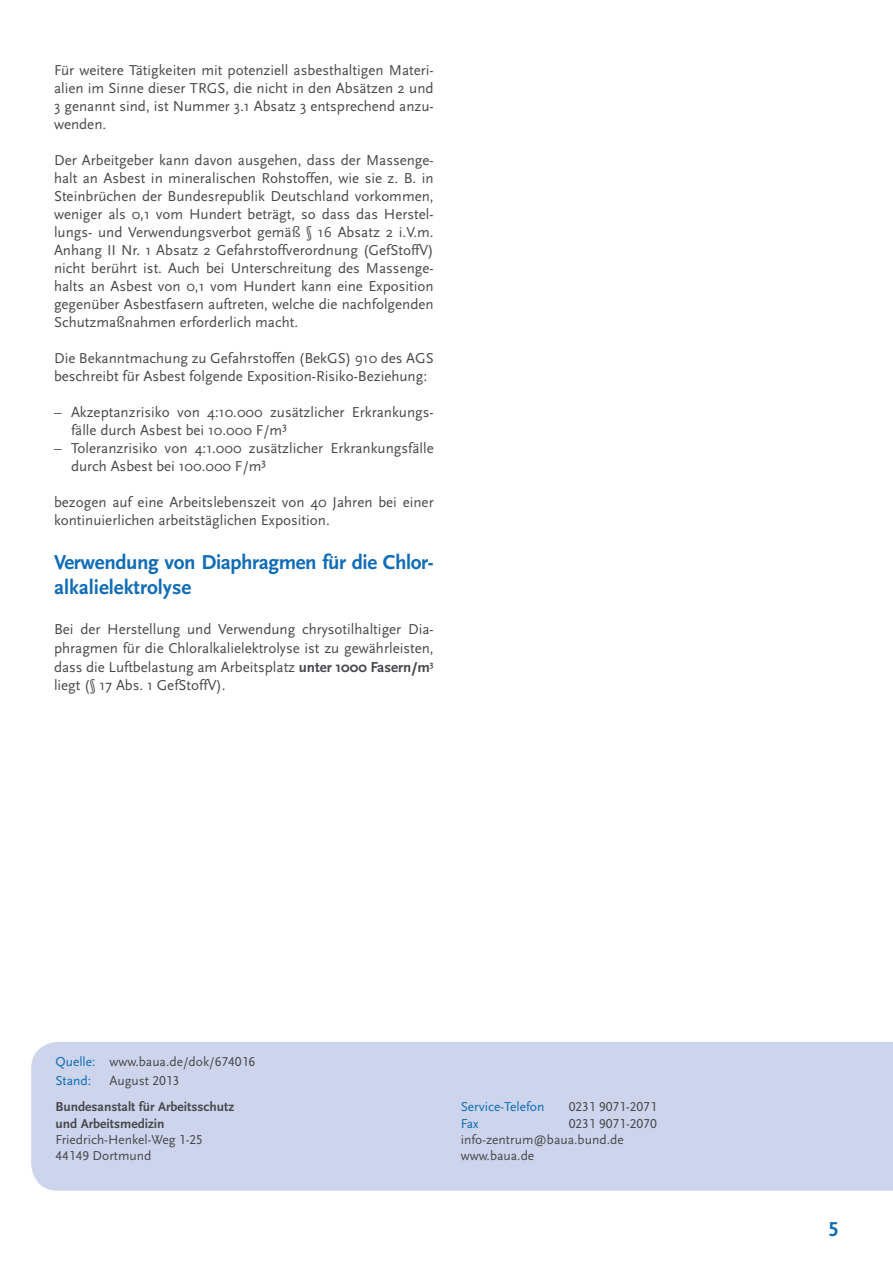
<style>
.page{position:relative;width:893px;height:1263px;background:#fff}
.page>*{position:absolute;margin:0;border:0;box-sizing:border-box;transform-origin:0 0}
.Fließt10p{font:700 21px/25.2px "Scala Sans Pro";letter-spacing:-.02em;color:#0f6cb6}
.Fließt10p-2{font:15px/18px "Scala Sans Pro";color:#47494c}
.Tabellentext{font:13.5px "Scala Sans Pro";color:#47494c}
.Große_Überschr18p{font:700 13.5px "Scala Sans Pro";color:#47494c}
.Tabellentext-2{font:13.5px "Scala Sans Pro";color:#0f6cb6}
.s1{font-weight:700}
.s2{color:#0f6cb6}
</style>
<div class="page">
<div style="left:31px;top:1042px;width:862px;height:149px;background:#ccd5ec"></div>
<p class="Fließt10p-2" style="left:54px;top:61px;width:381px;text-align:justify">Für weitere Tätigkeiten mit potenziell asbesthaltigen Materi&shy;alien im Sinne dieser TRGS, die nicht in den Absätzen 2 und 3 genannt sind, ist Nummer 3.1 Absatz 3 entsprechend anzu&shy;wenden.</p>
<p class="Fließt10p-2" style="left:54px;top:151px;width:381px;text-align:justify">Der Arbeitgeber kann davon ausgehen, dass der Massenge&shy;halt an Asbest in mineralischen Rohstoffen, wie sie z. B. in Steinbrüchen der Bundesrepublik Deutschland vorkommen, weniger als 0,1 vom Hundert beträgt, so dass das Herstel&shy;lungs- und Verwendungsverbot gemäß § 16 Absatz 2 i.V.m.<br>Anhang II Nr. 1 Absatz 2 Gefahrstoffverordnung (GefStoffV) nicht berührt ist. Auch bei Unterschreitung des Massenge&shy;halts an Asbest von 0,1 vom Hundert kann eine Exposition gegenüber Asbestfasern auftreten, welche die nachfolgenden Schutzmaßnahmen erforderlich macht.</p>
<p class="Fließt10p-2" style="left:54px;top:349px;width:381px">Die Bekanntmachung zu Gefahrstoffen (BekGS) 910 des AGS beschreibt für Asbest folgende Exposition-Risiko-Beziehung:</p>
<p class="Fließt10p-2" style="left:71px;top:403px;width:364px;text-indent:-17px">– Akzeptanzrisiko von 4:10.000 zusätzlicher Erkrankungs&shy;fälle durch Asbest bei 10.000 F/m³</p>
<p class="Fließt10p-2" style="left:71px;top:439px;width:364px;text-indent:-17px">– Toleranzrisiko von 4:1.000 zusätzlicher Erkrankungsfälle durch Asbest bei 100.000 F/m³</p>
<p class="Fließt10p-2" style="left:54px;top:493px;width:381px">bezogen auf eine Arbeitslebenszeit von 40 Jahren bei einer kontinuierlichen arbeitstäglichen Exposition.</p>
<p class="Fließt10p" style="left:54px;top:550px;width:381px">Verwendung von Diaphragmen für die Chlor&shy;alkalielektrolyse</p>
<p class="Fließt10p-2" style="left:54px;top:620px;width:381px;line-height:18.8px;text-align:justify">Bei der Herstellung und Verwendung chrysotilhaltiger Dia&shy;phragmen für die Chloralkalielektrolyse ist zu gewährleisten, dass die Luftbelastung am Arbeitsplatz <span class="s1">unter 1000 Fasern/m</span><sup>3 </sup>liegt (§ 17 Abs. 1 GefStoffV).</p>
<p class="Tabellentext" style="left:55px;top:1054px;width:201px"><span class="s2">Quelle:</span> www.baua.de/dok/674016</p>
<p class="Tabellentext-2" style="left:55px;top:1072px;width:37px">Stand:</p>
<p class="Tabellentext" style="left:109px;top:1072px;width:72px">August 2013</p>
<p class="Große_Überschr18p" style="left:55px;top:1099px;width:180px">Bundesanstalt für Arbeitsschutz</p>
<p class="Große_Überschr18p" style="left:55px;top:1115px;width:111px">und Arbeitsmedizin</p>
<p class="Tabellentext" style="left:55px;top:1131px;width:149px">Friedrich-Henkel-Weg 1-25</p>
<p class="Tabellentext" style="left:55px;top:1147px;width:98px">44149 Dortmund</p>
<p class="Tabellentext-2" style="left:461px;top:1099px;width:85px">Service-Telefon</p>
<p class="Tabellentext" style="left:569px;top:1099px;width:90px">0231 9071-2071</p>
<p class="Tabellentext-2" style="left:461px;top:1115px;width:19px">Fax</p>
<p class="Tabellentext" style="left:569px;top:1115px;width:90px">0231 9071-2070</p>
<p class="Tabellentext" style="left:461px;top:1131px;width:164px">info-zentrum@baua.bund.de</p>
<p class="Tabellentext" style="left:461px;top:1147px;width:75px">www.baua.de</p>
<h1 class="Fließt10p" style="left:828px;top:1216px;width:12px">5</h1>
</div>
